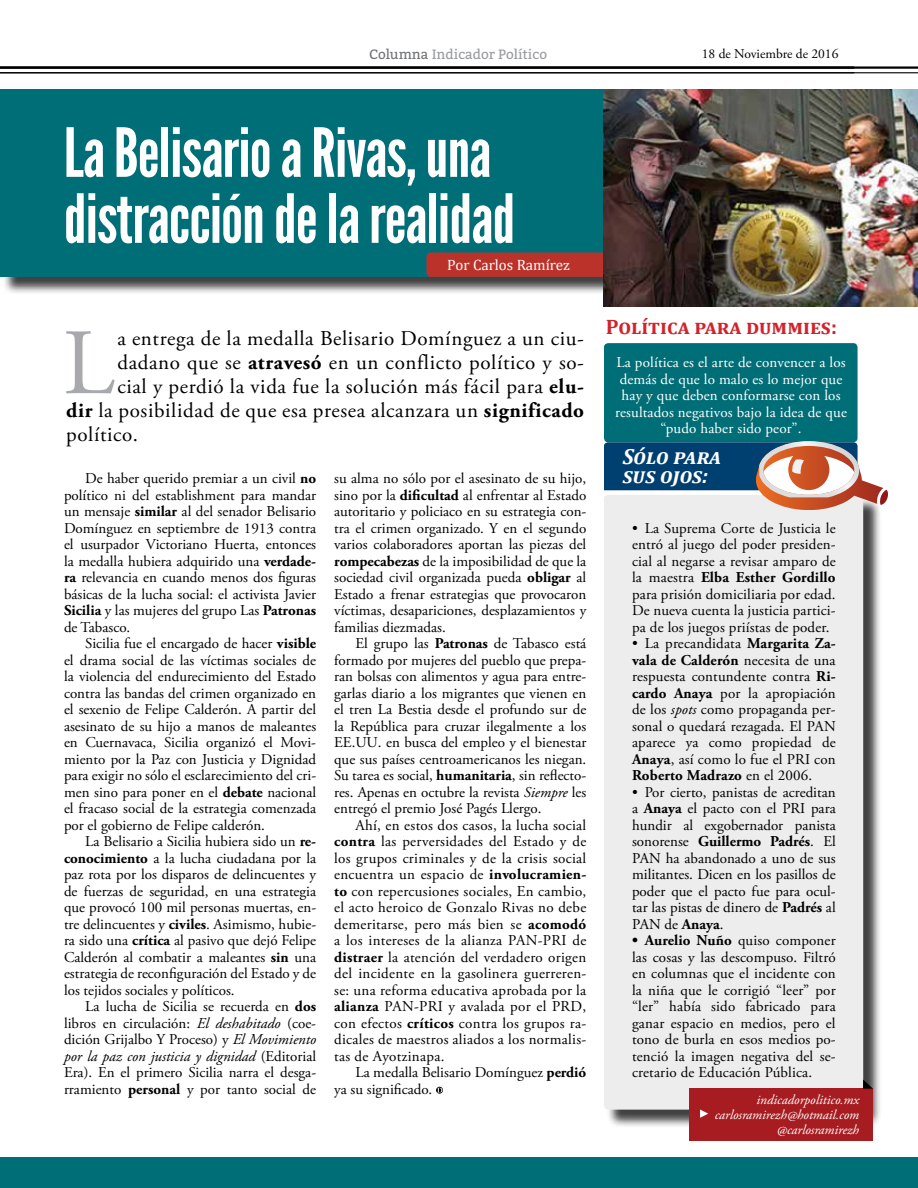
<style>
.page{position:relative;width:918px;height:1188px;background:#fff}
.page>*{position:absolute;margin:0;border:0;box-sizing:border-box;transform-origin:0 0}
.t1{font:93.45px "Adobe Garamond Pro";color:#a7a9ac}
.t2{font:67.5px/66px "League Gothic";letter-spacing:-.01em;color:#fff}
.t3{font:italic 700 21.9px/19.5px "Cambria";color:#fff}
.t4{font:21px "Adobe Garamond Pro";letter-spacing:.03em;color:#000}
.t5{font:700 21px "Cambria";color:#d2232a}
.t6{font:15px/16.5px "Adobe Garamond Pro";color:#000;text-align:justify}
.t7{font:15px/16.5px "Adobe Garamond Pro";letter-spacing:.01em;color:#fff;text-align:center}
.t8{font:15px "Cambria";color:#fff}
.t9{font:italic 13.5px/15px "Adobe Garamond Pro";color:#fff;text-align:right}
.t10{font:13.5px "Bitter";color:#999b9e}
.t11{font:13.5px "Adobe Garamond Pro";color:#000}
.s1{color:#717275}
.s2{font-weight:700}
.s3{font-style:italic}
</style>
<div class="page">
<hr style="left:0;top:66px;width:918px;height:3px;background:#000">
<hr style="left:0;top:72px;width:918px;height:1px;background:#000">
<div style="left:2px;top:92px;width:916px;height:203px;background:#000;opacity:.75"></div>
<div style="left:0;top:89px;width:918px;height:188px;background:#006e77"></div>
<div style="left:426px;top:253px;width:215px;height:24px;background:#bb322a;border-radius:4px"></div>
<svg style="left:436px;top:1087px;width:7px;height:7px"></svg>
<svg style="left:437px;top:1088px;width:5px;height:5px"></svg>
<div style="left:604px;top:343px;width:254px;height:99px;background:#006e77;border-radius:4px"></div>
<div style="left:606px;top:497px;width:276px;height:631px;background:#000;opacity:.75"></div>
<div style="left:604px;top:495px;width:259px;height:615px;background:#ededee;border-radius:4px"></div>
<svg style="left:604px;top:441px;width:284px;height:69px"></svg>
<div style="left:690px;top:1089px;width:183px;height:52px;background:#a71c20"></div>
<svg style="left:700px;top:1110px;width:8px;height:8px"></svg>
<svg style="left:863px;top:1080px;width:10px;height:9px"></svg>
<img style="left:604px;top:89px;width:314px;height:218px">
<div style="left:0;top:1158px;width:918px;height:30px;background:#006e77"></div>
<p class="t10" style="left:369px;top:45px;width:179px"><span class="s1">Columna</span> Indicador Político</p>
<p class="t11" style="left:702px;top:46px;width:138px">18 de Noviembre de 2016</p>
<h2 class="t2" style="left:64px;top:120px;width:453px">La Belisario a Rivas, una distracción de la realidad</h2>
<p class="t8" style="left:447px;top:256px;width:124px">Por Carlos Ramírez</p>
<h1 class="t1" style="left:63px;top:307px;width:53px">L</h1>
<h3 class="t4" style="left:117px;top:326px;width:468px">a entrega de la medalla Belisario Domínguez a un ciu-</h3>
<h3 class="t4" style="left:117px;top:350px;width:468px">dadano que se <span class="s2">atravesó</span> en un conflicto político y so-</h3>
<h3 class="t4" style="left:117px;top:374px;width:468px">cial y perdió la vida fue la solución más fácil para <span class="s2">elu-</span></h3>
<h3 class="t4" style="left:66px;top:398px;width:519px"><span class="s2">dir</span> la posibilidad de que esa presea alcanzara un <span class="s2">significado</span></h3>
<h3 class="t4" style="left:66px;top:422px;width:73px">político.</h3>
<p class="t6" style="left:64px;top:471px;width:254px;text-indent:21px">De haber querido premiar a un civil <span class="s2">no </span>político ni del establishment para mandar un mensaje <span class="s2">similar</span> al del senador Belisario Domínguez en septiembre de 1913 contra el usurpador Victoriano Huerta, entonces la medalla hubiera adquirido una <span class="s2">verdade&shy;ra</span> relevancia en cuando menos dos figuras básicas de la lucha social: el activista Javier <span class="s2">Sicilia</span> y las mujeres del grupo Las <span class="s2">Patronas </span>de Tabasco.</p>
<p class="t6" style="left:64px;top:636px;width:254px;text-indent:21px">Sicilia fue el encargado de hacer <span class="s2">visible </span>el drama social de las víctimas sociales de la violencia del endurecimiento del Estado contra las bandas del crimen organizado en el sexenio de Felipe Calderón. A partir del asesinato de su hijo a manos de maleantes en Cuernavaca, Sicilia organizó el Movi&shy;miento por la Paz con Justicia y Dignidad para exigir no sólo el esclarecimiento del cri&shy;men sino para poner en el <span class="s2">debate</span> nacional el fracaso social de la estrategia comenzada por el gobierno de Felipe calderón.</p>
<p class="t6" style="left:64px;top:834px;width:254px;text-indent:21px">La Belisario a Sicilia hubiera sido un <span class="s2">re&shy;conocimiento</span> a la lucha ciudadana por la paz rota por los disparos de delincuentes y de fuerzas de seguridad, en una estrategia que provocó 100 mil personas muertas, en&shy;tre delincuentes y <span class="s2">civiles</span>. Asimismo, hubie&shy;ra sido una <span class="s2">crítica</span> al pasivo que dejó Felipe Calderón al combatir a maleantes <span class="s2">sin</span> una estrategia de reconfiguración del Estado y de los tejidos sociales y políticos.</p>
<p class="t6" style="left:64px;top:999px;width:254px;text-indent:21px">La lucha de Sicilia se recuerda en <span class="s2">dos </span>libros en circulación: <span class="s3">El deshabitado</span> (coe&shy;dición Grijalbo Y Proceso) y <span class="s3">El Movimiento por la paz con justicia y dignidad</span> (Editorial Era). En el primero Sicilia narra el desga&shy;rramiento <span class="s2">personal</span> y por tanto social de</p>
<p class="t6" style="left:334px;top:471px;width:254px">su alma no sólo por el asesinato de su hijo, sino por la <span class="s2">dificultad</span> al enfrentar al Estado autoritario y policiaco en su estrategia con&shy;tra el crimen organizado. Y en el segundo varios colaboradores aportan las piezas del <span class="s2">rompecabezas</span> de la imposibilidad de que la sociedad civil organizada pueda <span class="s2">obligar</span> al Estado a frenar estrategias que provocaron víctimas, desapariciones, desplazamientos y familias diezmadas.</p>
<p class="t6" style="left:334px;top:636px;width:254px;text-indent:21px">El grupo las <span class="s2">Patronas</span> de Tabasco está formado por mujeres del pueblo que prepa&shy;ran bolsas con alimentos y agua para entre&shy;garlas diario a los migrantes que vienen en el tren La Bestia desde el profundo sur de la República para cruzar ilegalmente a los EE.UU. en busca del empleo y el bienestar que sus países centroamericanos les niegan.<br>Su tarea es social, <span class="s2">humanitaria</span>, sin reflecto&shy;res. Apenas en octubre la revista <span class="s3">Siempre</span> les entregó el premio José Pagés Llergo.</p>
<p class="t6" style="left:334px;top:817px;width:254px;text-indent:21px">Ahí, en estos dos casos, la lucha social <span class="s2">contra</span> las perversidades del Estado y de los grupos criminales y de la crisis social encuentra un espacio de <span class="s2">involucramien&shy;to</span> con repercusiones sociales, En cambio, el acto heroico de Gonzalo Rivas no debe demeritarse, pero más bien se <span class="s2">acomodó </span>a los intereses de la alianza PAN-PRI de <span class="s2">distraer</span> la atención del verdadero origen del incidente en la gasolinera guerreren&shy;se: una reforma educativa aprobada por la <span class="s2">alianza</span> PAN-PRI y avalada por el PRD, con efectos <span class="s2">críticos</span> contra los grupos ra&shy;dicales de maestros aliados a los normalis&shy;tas de Ayotzinapa.</p>
<p class="t6" style="left:334px;top:1065px;width:254px;text-indent:21px">La medalla Belisario Domínguez <span class="s2">perdió </span>ya su significado.</p>
<h3 class="t5" style="left:606px;top:313px;width:233px">Política para dummies:</h3>
<p class="t7" style="left:615px;top:355px;width:233px">La política es el arte de convencer a los demás de que lo malo es lo mejor que hay y que deben conformarse con los resultados negativos bajo la idea de que “pudo haber sido peor”.</p>
<h3 class="t3" style="left:623px;top:446px;width:100px">Sólo para sus ojos:</h3>
<p class="t6" style="left:632px;top:520px;width:205px">• La Suprema Corte de Justicia le entró al juego del poder presiden&shy;cial al negarse a revisar amparo de la maestra <span class="s2">Elba Esther Gordillo </span>para prisión domiciliaria por edad.<br>De nueva cuenta la justicia partici&shy;pa de los juegos priístas de poder.</p>
<p class="t6" style="left:632px;top:636px;width:205px">• La precandidata <span class="s2">Margarita Za&shy;vala de Calderón</span> necesita de una respuesta contundente contra <span class="s2">Ri&shy;cardo Anaya</span> por la apropiación de los <span class="s3">spots</span> como propaganda per&shy;sonal o quedará rezagada. El PAN aparece ya como propiedad de <span class="s2">Anaya</span>, así como lo fue el PRI con <span class="s2">Roberto Madrazo</span> en el 2006.</p>
<p class="t6" style="left:632px;top:784px;width:205px">• Por cierto, panistas de acreditan a <span class="s2">Anaya</span> el pacto con el PRI para hundir al exgobernador panista sonorense <span class="s2">Guillermo Padrés</span>. El PAN ha abandonado a uno de sus militantes. Dicen en los pasillos de poder que el pacto fue para ocul&shy;tar las pistas de dinero de <span class="s2">Padrés</span> al PAN de <span class="s2">Anaya</span>.</p>
<p class="t6" style="left:632px;top:933px;width:205px"><span class="s2">• Aurelio Nuño</span> quiso componer las cosas y las descompuso. Filtró en columnas que el incidente con la niña que le corrigió “leer” por “ler” había sido fabricado para ganar espacio en medios, pero el tono de burla en esos medios po&shy;tenció la imagen negativa del se&shy;cretario de Educación Pública.</p>
<p class="t9" style="left:715px;top:1092px;width:146px">indicadorpolitico.mx carlosramirezh@hotmail.com @carlosramirezh</p>
</div>
